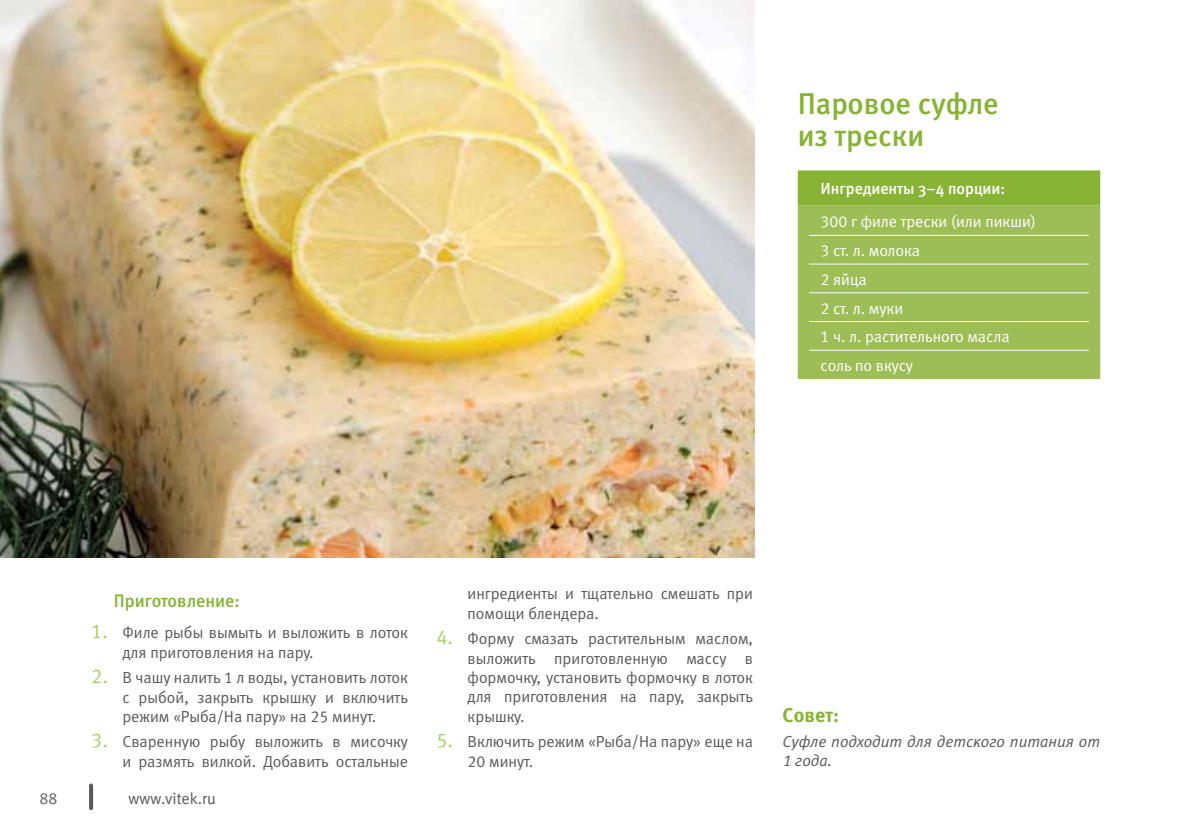
<style>
.page{position:relative;width:1191px;height:840px;background:#fff}
.page>*{position:absolute;margin:0;border:0;box-sizing:border-box;transform-origin:0 0}
.t1{font:30px/32px "Meta Medium C";color:#88b334}
.t2{font:20px "Meta Bold LFC";color:#88b334}
.t3{font:18px "Meta Medium C";color:#88b334}
.t4{font:16px/19.4px "Meta Normal LFC";color:#58595b}
.t5{font:16px/28.6px "Meta Normal LFC";color:#fff}
.t6{font:italic 16px/19.2px "Meta Normal LFC";color:#58595b}
.t7{font:16px "Meta Medium C";color:#fff}
.s1{font-size:20px;color:#a6d05e}
</style>
<div class="page">
<svg style="left:89px;top:785px;width:4px;height:22px"></svg>
<div style="left:797px;top:170px;width:303px;height:35px;background:#88b334"></div>
<div style="left:797px;top:205px;width:303px;height:173px;background:#9dbe57"></div>
<hr style="left:809px;top:263px;width:280px;height:1px;background:#fff">
<hr style="left:809px;top:292px;width:280px;height:1px;background:#fff">
<hr style="left:809px;top:321px;width:280px;height:1px;background:#fff">
<hr style="left:809px;top:235px;width:280px;height:1px;background:#fff">
<hr style="left:809px;top:349px;width:280px;height:1px;background:#fff">
<img style="left:0;top:0;width:754px;height:557px">
<h1 class="t1" style="left:797px;top:88px;width:202px">Паровое суфле из трески</h1>
<p class="t7" style="left:820px;top:179px;width:186px">Ингредиенты 3–4 порции:</p>
<p class="t5" style="left:820px;top:207px;width:217px">300 г филе трески (или пикши)<br>3 ст. л. молока<br>2 яйца<br>2 ст. л. муки<br>1 ч. л. растительного масла соль по вкусу</p>
<p class="t3" style="left:114px;top:590px;width:127px">Приготовление:</p>
<p class="t4" style="left:122px;top:622px;width:287px;text-indent:-31px"><span class="s1">1.</span> Филе рыбы вымыть и выложить в лоток для приготовления на пару.</p>
<p class="t4" style="left:122px;top:667px;width:287px;text-align:justify;text-indent:-31px"><span class="s1">2.</span> В чашу налить 1 л воды, установить лоток с рыбой, закрыть крышку и включить режим «Рыба/На пару» на 25 минут.</p>
<p class="t4" style="left:91px;top:731px;width:318px;text-align:right"><span class="s1">3.</span> Сваренную рыбу выложить в мисочку и размять вилкой. Добавить остальные</p>
<p class="t4" style="left:40px;top:788px;width:19px">88</p>
<p class="t4" style="left:129px;top:788px;width:89px">www.vitek.ru</p>
<p class="t4" style="left:467px;top:583px;width:287px">ингредиенты и тщательно смешать при помощи блендера.</p>
<p class="t4" style="left:467px;top:628px;width:287px;text-align:justify;text-indent:-31px"><span class="s1">4.</span> Форму смазать растительным маслом, выложить приготовленную массу в формочку, установить формочку в лоток для приготовления на пару, закрыть крышку.</p>
<p class="t4" style="left:467px;top:731px;width:287px;text-indent:-31px"><span class="s1">5.</span> Включить режим «Рыба/На пару» еще на<br>20 минут.</p>
<p class="t2" style="left:782px;top:703px;width:58px">Совет:</p>
<p class="t6" style="left:782px;top:731px;width:319px">Суфле подходит для детского питания от<br>1 года.</p>
</div>
